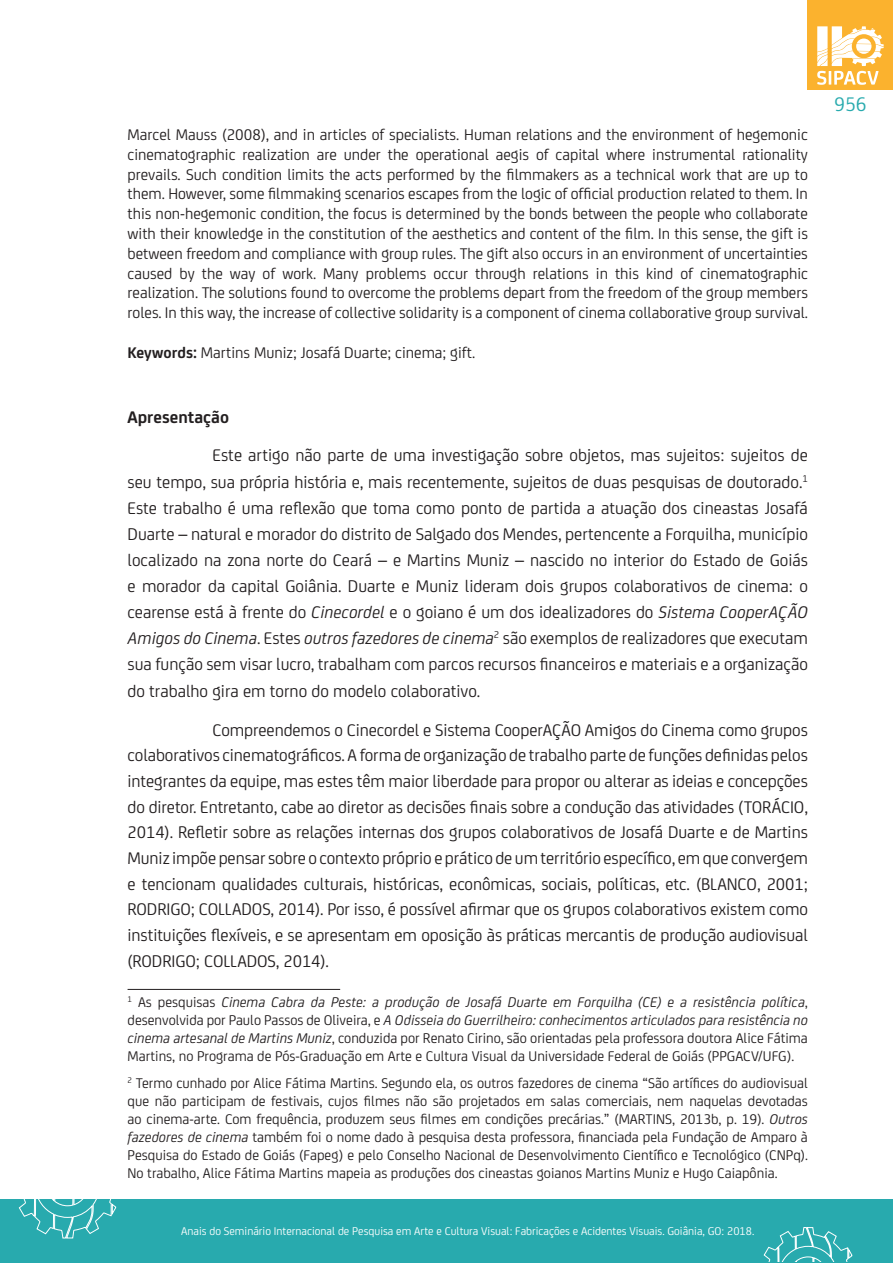
<style>
.page{position:relative;width:893px;height:1263px;background:#fff}
.page>*{position:absolute;margin:0;border:0;box-sizing:border-box;transform-origin:0 0}
.t1{font:21px "FS Joey";color:#28aaae}
.texto_corrido{font:18px/26.2px "FS Joey";color:#231f20;text-align:justify}
.texto_corrido-2{font:700 18px "FS Joey";color:#231f20}
.resumo{font:16.5px/19.8px "FS Joey";color:#231f20;text-align:justify}
.notas_de_rodapé{font:15px/18px "FS Joey";color:#231f20;text-align:justify}
.t2{font:12px "FS Joey";color:#fff}
.s1{font-weight:700}
.s2{font-style:italic}
</style>
<div class="page">
<div style="left:808px;top:0;width:85px;height:89px;background:#fbb22e"></div>
<svg style="left:817px;top:26px;width:67px;height:59px"></svg>
<div style="left:0;top:1199px;width:893px;height:64px;background:#28aaae"></div>
<svg style="left:18px;top:1199px;width:99px;height:40px"></svg>
<svg style="left:763px;top:1227px;width:90px;height:35px"></svg>
<hr style="left:128px;top:989px;width:212px;height:1px;background:#231f20">
<p class="resumo" style="left:128px;top:124px;width:682px">Marcel Mauss (2008), and in articles of specialists. Human relations and the environment of hegemonic cinematographic realization are under the operational aegis of capital where instrumental rationality prevails. Such condition limits the acts performed by the filmmakers as a technical work that are up to them. However, some filmmaking scenarios escapes from the logic of official production related to them. In this non-hegemonic condition, the focus is determined by the bonds between the people who collaborate with their knowledge in the constitution of the aesthetics and content of the film. In this sense, the gift is between freedom and compliance with group rules. The gift also occurs in an environment of uncertainties caused by the way of work. Many problems occur through relations in this kind of cinematographic realization. The solutions found to overcome the problems depart from the freedom of the group members roles. In this way, the increase of collective solidarity is a component of cinema collaborative group survival.</p>
<p class="resumo" style="left:128px;top:341px;width:349px"><span class="s1">Keywords:</span> Martins Muniz; Josafá Duarte; cinema; gift.</p>
<p class="texto_corrido-2" style="left:128px;top:403px;width:103px">Apresentação</p>
<p class="texto_corrido" style="left:128px;top:441px;width:682px;text-indent:85px">Este artigo não parte de uma investigação sobre objetos, mas sujeitos: sujeitos de seu tempo, sua própria história e, mais recentemente, sujeitos de duas pesquisas de doutorado.<sup>1<br></sup>Este trabalho é uma reflexão que toma como ponto de partida a atuação dos cineastas Josafá Duarte – natural e morador do distrito de Salgado dos Mendes, pertencente a Forquilha, município localizado na zona norte do Ceará – e Martins Muniz – nascido no interior do Estado de Goiás e morador da capital Goiânia. Duarte e Muniz lideram dois grupos colaborativos de cinema: o cearense está à frente do <span class="s2">Cinecordel</span> e o goiano é um dos idealizadores do <span class="s2">Sistema CooperAÇÃO Amigos do Cinema</span>. Estes <span class="s2">outros fazedores de cinema</span><sup>2</sup> são exemplos de realizadores que executam sua função sem visar lucro, trabalham com parcos recursos financeiros e materiais e a organização do trabalho gira em torno do modelo colaborativo.</p>
<p class="texto_corrido" style="left:128px;top:716px;width:682px;line-height:25.7px;text-indent:85px">Compreendemos o Cinecordel e Sistema CooperAÇÃO Amigos do Cinema como grupos colaborativos cinematográficos. A forma de organização de trabalho parte de funções definidas pelos integrantes da equipe, mas estes têm maior liberdade para propor ou alterar as ideias e concepções do diretor. Entretanto, cabe ao diretor as decisões finais sobre a condução das atividades (TORÁCIO, 2014). Refletir sobre as relações internas dos grupos colaborativos de Josafá Duarte e de Martins Muniz impõe pensar sobre o contexto próprio e prático de um território específico, em que convergem e tencionam qualidades culturais, históricas, econômicas, sociais, políticas, etc. (BLANCO, 2001; RODRIGO; COLLADOS, 2014). Por isso, é possível afirmar que os grupos colaborativos existem como instituições flexíveis, e se apresentam em oposição às práticas mercantis de produção audiovisual (RODRIGO; COLLADOS, 2014).</p>
<p class="notas_de_rodapé" style="left:128px;top:992px;width:682px"><sup>1</sup> As pesquisas <span class="s2">Cinema Cabra da Peste: a produção de Josafá Duarte em Forquilha (CE) e a resistência política</span>, desenvolvida por Paulo Passos de Oliveira, e <span class="s2">A Odisseia do Guerrilheiro: conhecimentos articulados para resistência no cinema artesanal de Martins Muniz</span>, conduzida por Renato Cirino, são orientadas pela professora doutora Alice Fátima Martins, no Programa de Pós-Graduação em Arte e Cultura Visual da Universidade Federal de Goiás (PPGACV/UFG).</p>
<p class="notas_de_rodapé" style="left:128px;top:1073px;width:682px"><sup>2</sup> Termo cunhado por Alice Fátima Martins. Segundo ela, os outros fazedores de cinema “São artífices do audiovisual que não participam de festivais, cujos filmes não são projetados em salas comerciais, nem naquelas devotadas ao cinema-arte. Com frequência, produzem seus filmes em condições precárias.” (MARTINS, 2013b, p. 19). <span class="s2">Outros fazedores de cinema</span> também foi o nome dado à pesquisa desta professora, financiada pela Fundação de Amparo à Pesquisa do Estado de Goiás (Fapeg) e pelo Conselho Nacional de Desenvolvimento Científico e Tecnológico (CNPq).<br>No trabalho, Alice Fátima Martins mapeia as produções dos cineastas goianos Martins Muniz e Hugo Caiapônia.</p>
<p class="t2" style="left:181px;top:1223px;width:575px">Anais do Seminário Internacional de Pesquisa em Arte e Cultura Visual: Fabricações e Acidentes Visuais. Goiânia, GO: 2018.</p>
<p class="t1" style="left:834px;top:90px;width:34px">956</p>
</div>
